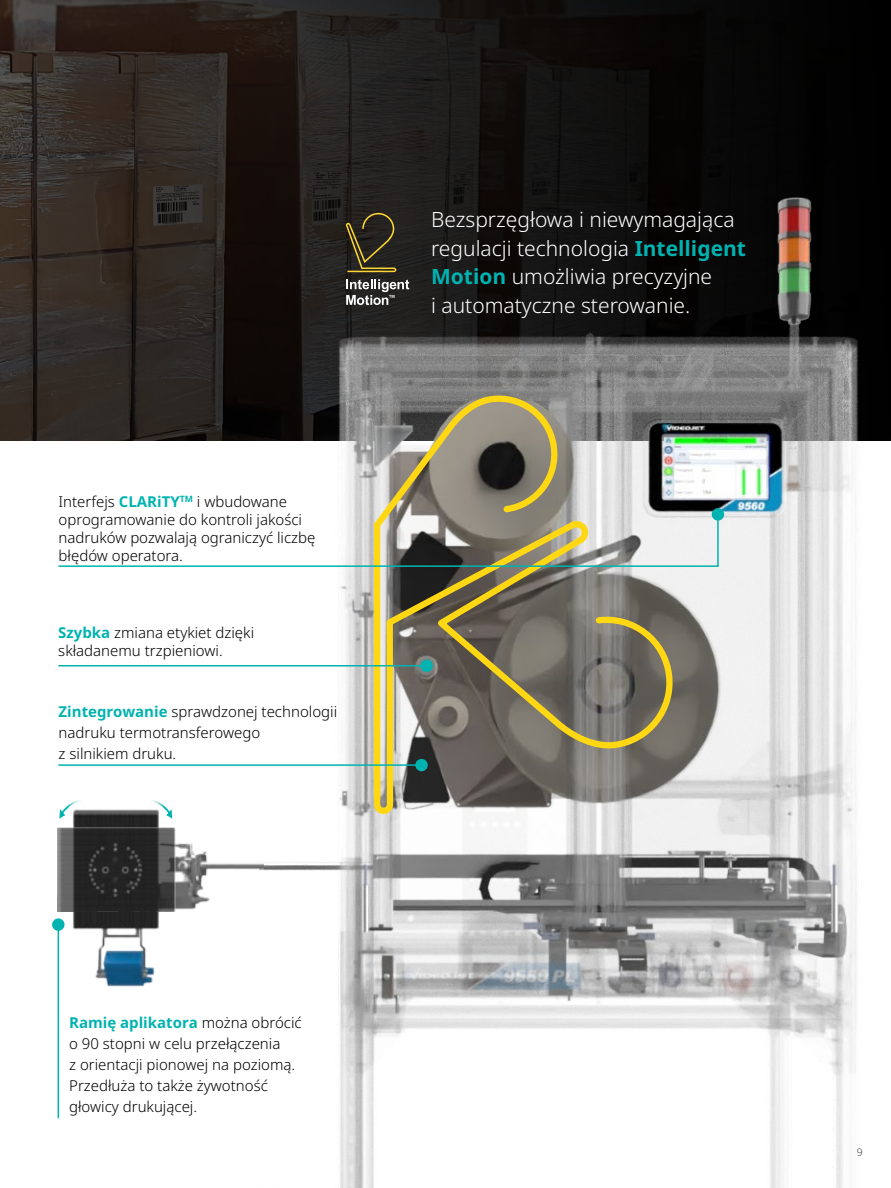
<style>
.page{position:relative;width:891px;height:1188px;background:#fff}
.page>*{position:absolute;margin:0;border:0;box-sizing:border-box;transform-origin:0 0}
.Subheads_bold_8_5{font:300 21px/28.5px "Noto Sans";color:#fff}
.Subheads_bold_8_5-2{font:300 15px/21px "Noto Sans";color:#000}
.t1{font:300 10.5px "Noto Sans";color:#414042}
.s1{font-weight:700;color:#00b3b0}
</style>
<div class="page">
<img style="left:0;top:0;width:891px;height:441px">
<img style="left:259px;top:170px;width:632px;height:1018px">
<img style="left:71px;top:766px;width:193px;height:239px">
<img style="left:58px;top:827px;width:117px;height:84px">
<svg style="left:581px;top:568px;width:96px;height:188px;background:#857f6b"></svg>
<svg style="left:373px;top:568px;width:208px;height:247px;background:#807860"></svg>
<hr style="left:58px;top:764px;width:364px;height:2px;background:#00b3b0">
<div style="left:415px;top:759px;width:13px;height:12px;background:#00b3b0;border-radius:50%"></div>
<hr style="left:58px;top:925px;width:1px;height:193px;background:#00b3b0">
<div style="left:52px;top:918px;width:13px;height:13px;background:#00b3b0;border-radius:50%"></div>
<svg style="left:346px;top:213px;width:50px;height:59px;background:#403921"></svg>
<svg style="left:346px;top:279px;width:63px;height:26px"></svg>
<div style="left:227px;top:887px;width:17px;height:17px;background:#fff;border-radius:50%"></div>
<img style="left:59px;top:799px;width:24px;height:20px">
<img style="left:148px;top:799px;width:24px;height:20px">
<hr style="left:58px;top:665px;width:369px;height:2px;background:#00b3b0">
<div style="left:420px;top:660px;width:13px;height:12px;background:#00b3b0;border-radius:50%"></div>
<svg style="left:57px;top:395px;width:662px;height:173px"></svg>
<div style="left:712px;top:508px;width:12px;height:13px;background:#00b3b0;border-radius:50%"></div>
<p class="Subheads_bold_8_5-2" style="left:59px;top:493px;width:258px;line-height:18px">Interfejs <span class="s1">CLARiTY</span><sup>TM</sup> i wbudowane oprogramowanie do kontroli jakości nadruków pozwalają ograniczyć liczbę błędów operatora.</p>
<p class="Subheads_bold_8_5-2" style="left:58px;top:624px;width:197px;line-height:18px"><span class="s1">Szybka</span> zmiana etykiet dzięki składanemu trzpieniowi.</p>
<p class="Subheads_bold_8_5-2" style="left:59px;top:701px;width:280px"><span class="s1">Zintegrowanie</span> sprawdzonej technologii nadruku termotransferowego<br>z silnikiem druku.</p>
<p class="Subheads_bold_8_5" style="left:431px;top:206px;width:316px">Bezsprzęgłowa i niewymagająca regulacji technologia <span class="s1">Intelligent<br>Motion</span> umożliwia precyzyjne<br>i automatyczne sterowanie.</p>
<p class="Subheads_bold_8_5-2" style="left:69px;top:1012px;width:234px"><span class="s1">Ramię aplikatora</span> można obrócić o 90 stopni w celu przełączenia<br>z orientacji pionowej na poziomą.<br>Przedłuża to także żywotność głowicy drukującej.</p>
<p class="t1" style="left:857px;top:1144px;width:7px">9</p>
</div>
